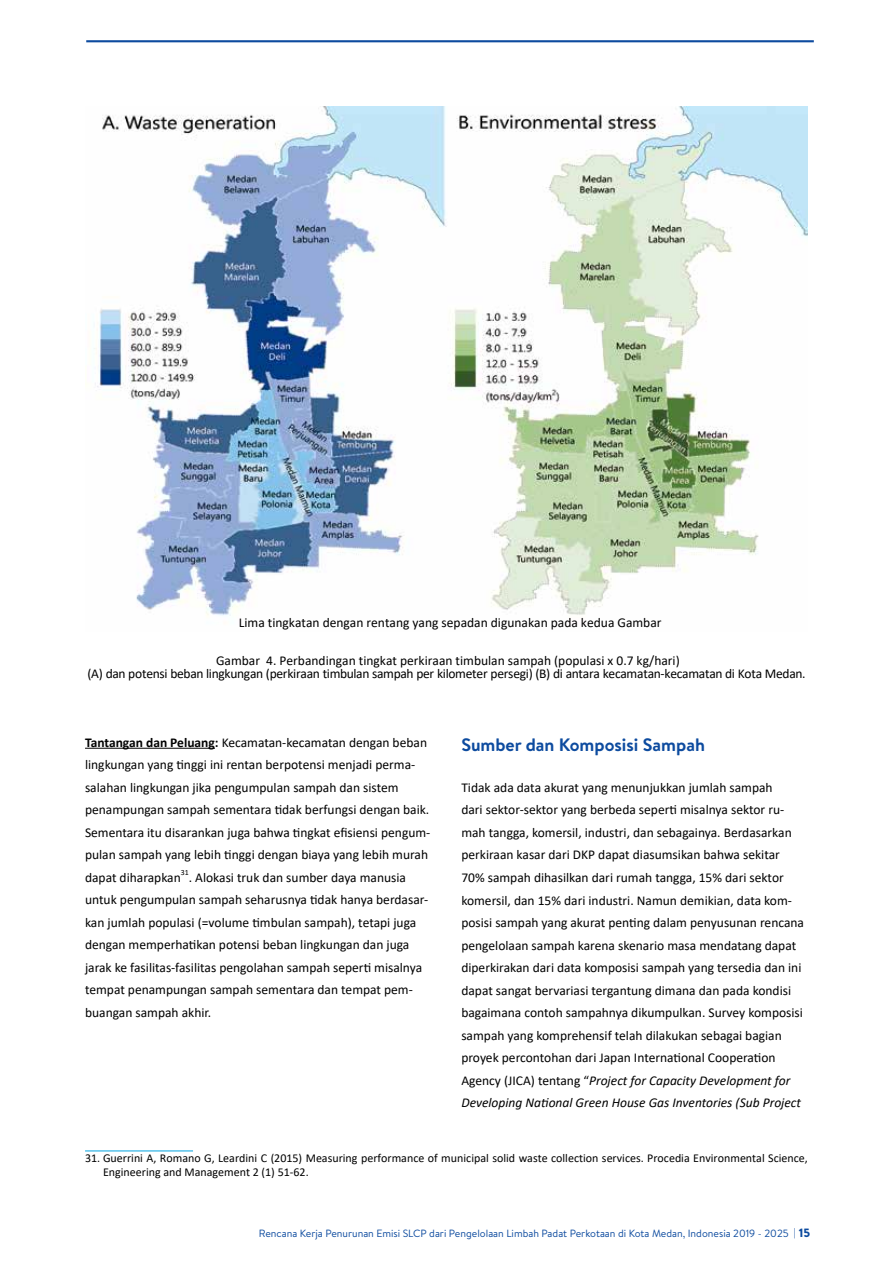
<style>
.page{position:relative;width:893px;height:1263px;background:#fff}
.page>*{position:absolute;margin:0;border:0;box-sizing:border-box;transform-origin:0 0}
.t1{font:700 18px "Brandon Text";color:#0d4b9f}
.t2{font:13.5px/22.5px "Calibri";color:#000}
.t3{font:12px/13.5px "Calibri";color:#000}
.t4{font:10.5px "Brandon Text";color:#0d4b9f}
.t5{font:7.8px "Calibri";color:#000}
.s1{font-weight:700}
.s2{font-style:italic}
.s3{font-weight:900;font-size:12px}
</style>
<div class="page">
<hr style="left:86px;top:40px;width:728px;height:2px;background:#0d4b9f">
<img style="left:94px;top:106px;width:714px;height:510px">
<hr style="left:85px;top:748px;width:130px;height:1px;background:#000">
<hr style="left:85px;top:1150px;width:108px;height:1px;background:#00a3df">
<p class="t2" style="left:239px;top:611px;width:424px">Lima tingkatan dengan rentang yang sepadan digunakan pada kedua Gambar</p>
<p class="t2" style="left:87px;top:653px;width:720px;line-height:13.5px;text-align:center">Gambar 4. Perbandingan tingkat perkiraan timbulan sampah (populasi x 0.7 kg/hari)<br>(A) dan potensi beban lingkungan (perkiraan timbulan sampah per kilometer persegi) (B) di antara kecamatan-kecamatan di Kota Medan.</p>
<p class="t2" style="left:85px;top:731px;width:347px"><span class="s1">Tantangan dan Peluang:</span> Kecamatan-kecamatan dengan beban lingkungan yang tinggi ini rentan berpotensi menjadi perma&shy;salahan lingkungan jika pengumpulan sampah dan sistem penampungan sampah sementara tidak berfungsi dengan baik.<br>Sementara itu disarankan juga bahwa tingkat efisiensi pengum&shy;pulan sampah yang lebih tinggi dengan biaya yang lebih murah dapat diharapkan</p>
<p class="t5" style="left:181px;top:867px;width:9px">31</p>
<p class="t2" style="left:85px;top:866px;width:345px;text-indent:104px">. Alokasi truk dan sumber daya manusia untuk pengumpulan sampah seharusnya tidak hanya berdasar&shy;kan jumlah populasi (=volume timbulan sampah), tetapi juga dengan memperhatikan potensi beban lingkungan dan juga jarak ke fasilitas-fasilitas pengolahan sampah seperti misalnya tempat penampungan sampah sementara dan tempat pem&shy;buangan sampah akhir.</p>
<h1 class="t1" style="left:461px;top:732px;width:245px">Sumber dan Komposisi Sampah</h1>
<p class="t2" style="left:461px;top:776px;width:344px">Tidak ada data akurat yang menunjukkan jumlah sampah<br>dari sektor-sektor yang berbeda seperti misalnya sektor ru&shy;mah tangga, komersil, industri, dan sebagainya. Berdasarkan perkiraan kasar dari DKP dapat diasumsikan bahwa sekitar 70% sampah dihasilkan dari rumah tangga, 15% dari sektor komersil, dan 15% dari industri. Namun demikian, data kom&shy;posisi sampah yang akurat penting dalam penyusunan rencana pengelolaan sampah karena skenario masa mendatang dapat diperkirakan dari data komposisi sampah yang tersedia dan ini dapat sangat bervariasi tergantung dimana dan pada kondisi bagaimana contoh sampahnya dikumpulkan. Survey komposisi sampah yang komprehensif telah dilakukan sebagai bagian proyek percontohan dari Japan International Cooperation Agency (JICA) tentang “<span class="s2">Project for Capacity Development for Developing National Green House Gas Inventories (Sub Project</span></p>
<p class="t3" style="left:103px;top:1151px;width:706px;text-indent:-18px">31. Guerrini A, Romano G, Leardini C (2015) Measuring performance of municipal solid waste collection services. Procedia Environmental Science,<br>Engineering and Management 2 (1) 51-62.</p>
<p class="t4" style="left:259px;top:1226px;width:553px">Rencana Kerja Penurunan Emisi SLCP dari Pengelolaan Limbah Padat Perkotaan di Kota Medan, Indonesia 2019 - 2025 | <span class="s3">15</span></p>
</div>
